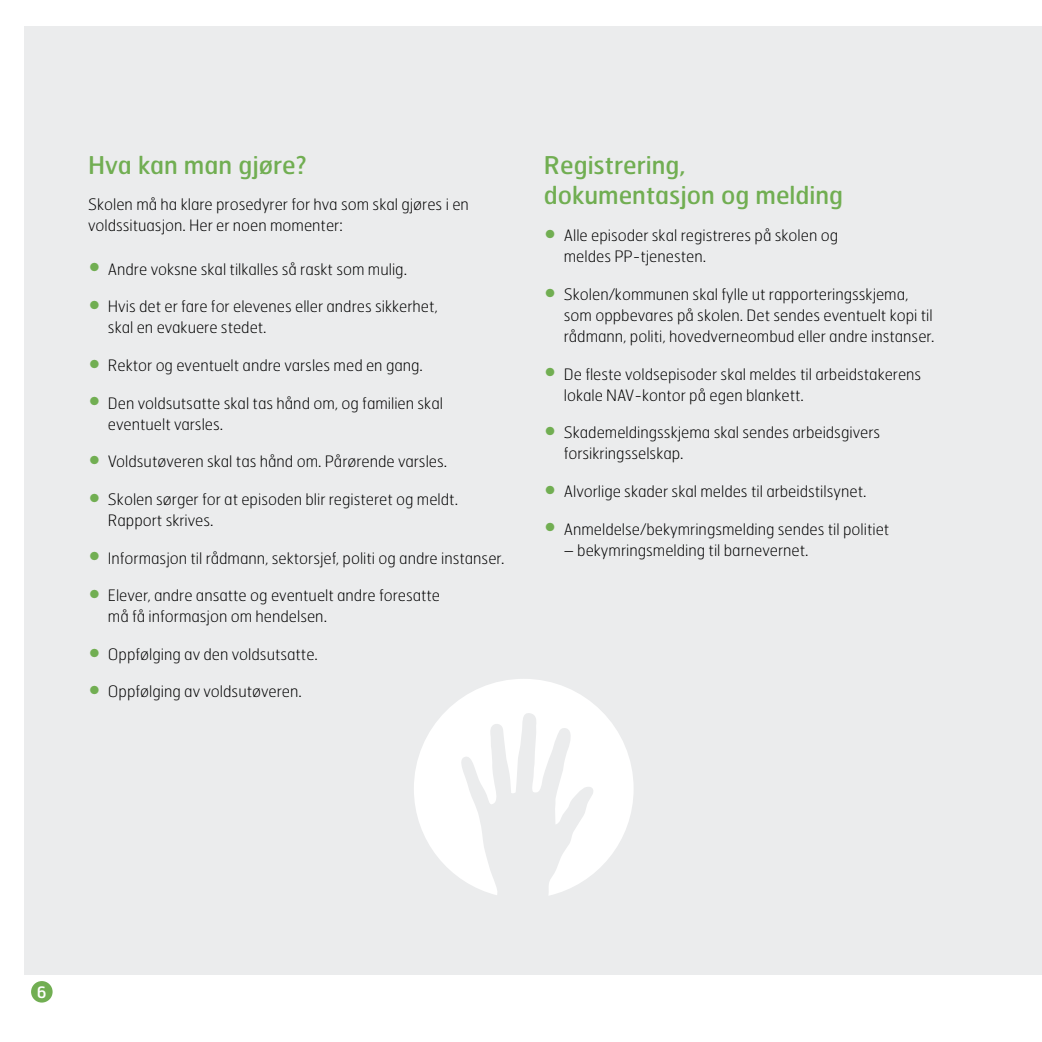
<style>
.page{position:relative;width:1042px;height:1042px;background:#fff}
.page>*{position:absolute;margin:0;border:0;box-sizing:border-box;transform-origin:0 0}
.t1{font:24.5px/29.8px "Hermes";color:#71ae52}
.t2{font:100 15.75px/21px "Hermes";color:#000}
.t3{font:15.75px "Hermes";color:#fff}
.s1{font-size:28px;color:#71ae52}
</style>
<div class="page">
<div style="left:25px;top:26px;width:1017px;height:948px;background:#ebeced"></div>
<div style="left:31px;top:981px;width:22px;height:21px;background:#71ae52;border-radius:50%"></div>
<svg style="left:414px;top:679px;width:219px;height:216px;fill:#fff"></svg>
<h1 class="t1" style="left:88px;top:149px;width:220px">Hva kan man gjøre?</h1>
<p class="t2" style="left:88px;top:193px;width:382px">Skolen må ha klare prosedyrer for hva som skal gjøres i en voldssituasjon. Her er noen momenter:</p>
<p class="t2" style="left:88px;top:258px;width:320px"><span class="s1">•</span> Andre voksne skal tilkalles så raskt som mulig.</p>
<p class="t2" style="left:108px;top:296px;width:331px;text-indent:-20px"><span class="s1">•</span> Hvis det er fare for elevenes eller andres sikkerhet, skal en evakuere stedet.</p>
<p class="t2" style="left:88px;top:354px;width:336px"><span class="s1">•</span> Rektor og eventuelt andre varsles med en gang.</p>
<p class="t2" style="left:108px;top:392px;width:336px;text-indent:-20px"><span class="s1">•</span> Den voldsutsatte skal tas hånd om, og familien skal eventuelt varsles.</p>
<p class="t2" style="left:88px;top:451px;width:360px"><span class="s1">•</span> Voldsutøveren skal tas hånd om. Pårørende varsles.</p>
<p class="t2" style="left:108px;top:488px;width:351px;text-indent:-20px"><span class="s1">•</span> Skolen sørger for at episoden blir registeret og meldt.<br>Rapport skrives.</p>
<p class="t2" style="left:88px;top:547px;width:418px"><span class="s1">•</span> Informasjon til rådmann, sektorsjef, politi og andre instanser.</p>
<p class="t2" style="left:108px;top:584px;width:334px;text-indent:-20px"><span class="s1">•</span> Elever, andre ansatte og eventuelt andre foresatte må få informasjon om hendelsen.</p>
<p class="t2" style="left:88px;top:643px;width:231px"><span class="s1">•</span> Oppfølging av den voldsutsatte.</p>
<p class="t2" style="left:88px;top:681px;width:215px"><span class="s1">•</span> Oppfølging av voldsutøveren.</p>
<h1 class="t1" style="left:544px;top:149px;width:301px">Registrering, dokumentasjon og melding</h1>
<p class="t2" style="left:564px;top:225px;width:276px;text-indent:-20px"><span class="s1">•</span> Alle episoder skal registreres på skolen og meldes PP-tjenesten.</p>
<p class="t2" style="left:564px;top:283px;width:372px;text-indent:-20px"><span class="s1">•</span> Skolen/kommunen skal fylle ut rapporteringsskjema, som oppbevares på skolen. Det sendes eventuelt kopi til rådmann, politi, hovedverneombud eller andre instanser.</p>
<p class="t2" style="left:564px;top:363px;width:359px;text-indent:-20px"><span class="s1">•</span> De fleste voldsepisoder skal meldes til arbeidstakerens lokale NAV-kontor på egen blankett.</p>
<p class="t2" style="left:564px;top:422px;width:318px;text-indent:-20px"><span class="s1">•</span> Skademeldingsskjema skal sendes arbeidsgivers forsikringsselskap.</p>
<p class="t2" style="left:544px;top:480px;width:324px"><span class="s1">•</span> Alvorlige skader skal meldes til arbeidstilsynet.</p>
<p class="t2" style="left:544px;top:518px;width:347px"><span class="s1">•</span> Anmeldelse/bekymringsmelding sendes til politiet</p>
<p class="t2" style="left:564px;top:539px;width:246px">– bekymringsmelding til barnevernet.</p>
<p class="t3" style="left:37px;top:981px;width:11px">6</p>
</div>
